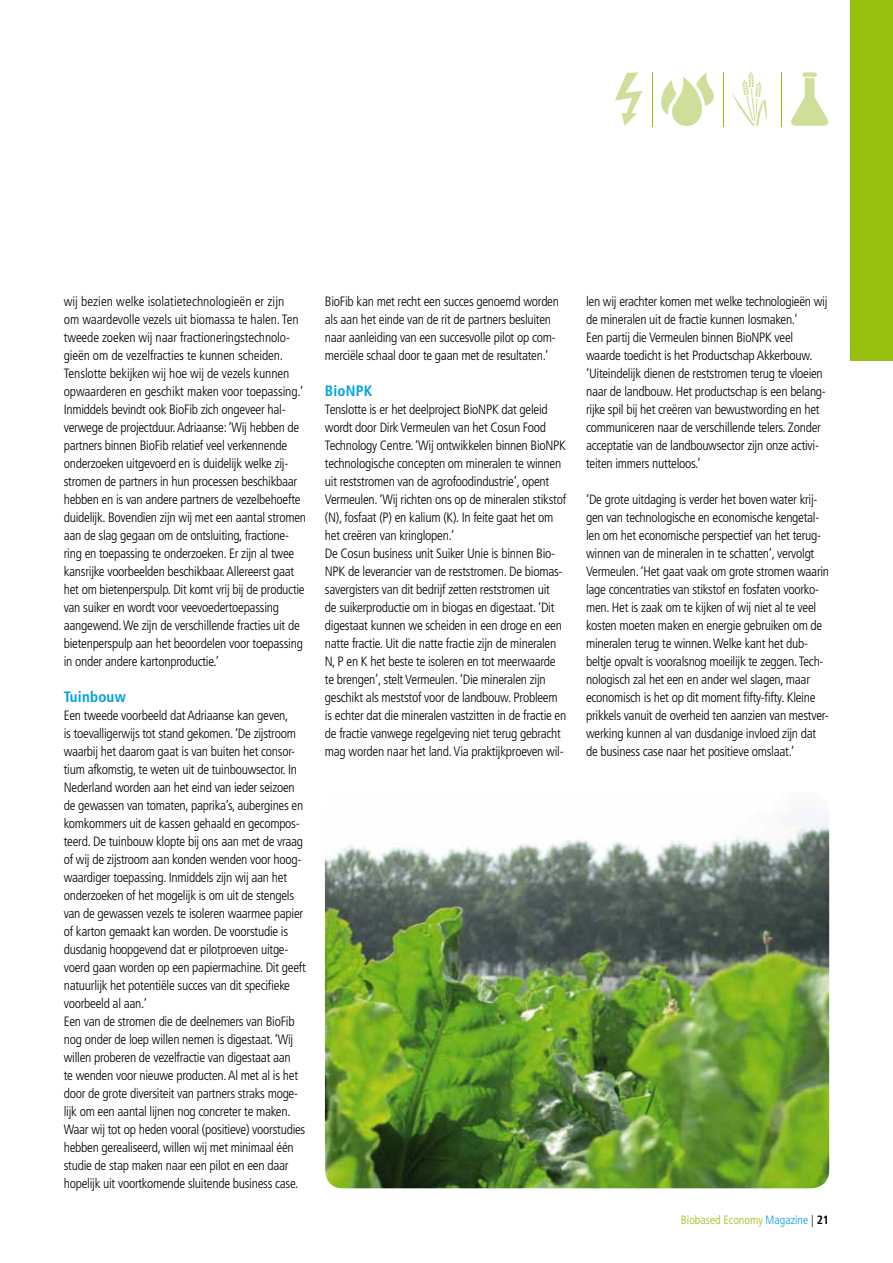
<style>
.page{position:relative;width:893px;height:1263px;background:#fff}
.page>*{position:absolute;margin:0;border:0;box-sizing:border-box;transform-origin:0 0}
.t1{font:700 condensed 15px "Frutiger LT Std";letter-spacing:.015em;color:#00a0e1}
.t2{font:300 condensed 13.5px/18px "Frutiger LT Std";letter-spacing:-.02em;color:#000}
.t3{font:300 condensed 12px "Frutiger LT Std";color:#97bf0d}
.s1{color:#00a0e1}
.s2{color:#000}
.s3{font-weight:700;color:#000}
</style>
<div class="page">
<div style="left:850px;top:0;width:43px;height:360px;background:#97bf0d"></div>
<img style="left:325px;top:809px;width:504px;height:379px">
<svg style="left:731px;top:72px;width:36px;height:54px"></svg>
<svg style="left:791px;top:72px;width:37px;height:54px"></svg>
<svg style="left:615px;top:72px;width:27px;height:54px"></svg>
<svg style="left:661px;top:72px;width:53px;height:54px"></svg>
<hr style="left:782px;top:72px;width:1px;height:54px;background:#97bf0d">
<hr style="left:724px;top:72px;width:1px;height:54px;background:#97bf0d">
<hr style="left:652px;top:72px;width:1px;height:54px;background:#97bf0d">
<p class="t2" style="left:64px;top:293px;width:244px">wij bezien welke isolatietechnologieën er zijn<br>om waardevolle vezels uit biomassa te halen. Ten tweede zoeken wij naar fractioneringstechnolo&shy;gieën om de vezelfracties te kunnen scheiden.<br>Tenslotte bekijken wij hoe wij de vezels kunnen opwaarderen en geschikt maken voor toepassing.’ Inmiddels bevindt ook BioFib zich ongeveer hal&shy;verwege de projectduur. Adriaanse: ‘Wij hebben de partners binnen BioFib relatief veel verkennende onderzoeken uitgevoerd en is duidelijk welke zij&shy;stromen de partners in hun processen beschikbaar hebben en is van andere partners de vezelbehoefte duidelijk. Bovendien zijn wij met een aantal stromen aan de slag gegaan om de ontsluiting, fractione&shy;ring en toepassing te onderzoeken. Er zijn al twee kansrijke voorbeelden beschikbaar. Allereerst gaat het om bietenperspulp. Dit komt vrij bij de productie van suiker en wordt voor veevoedertoepassing aangewend. We zijn de verschillende fracties uit de bietenperspulp aan het beoordelen voor toepassing in onder andere kartonproductie.’</p>
<p class="t1" style="left:64px;top:688px;width:63px">Tuinbouw</p>
<p class="t2" style="left:64px;top:707px;width:244px">Een tweede voorbeeld dat Adriaanse kan geven,<br>is toevalligerwijs tot stand gekomen. ‘De zijstroom waarbij het daarom gaat is van buiten het consor&shy;tium afkomstig, te weten uit de tuinbouwsector. In Nederland worden aan het eind van ieder seizoen de gewassen van tomaten, paprika’s, aubergines en komkommers uit de kassen gehaald en gecompos&shy;teerd. De tuinbouw klopte bij ons aan met de vraag of wij de zijstroom aan konden wenden voor hoog&shy;waardiger toepassing. Inmiddels zijn wij aan het onderzoeken of het mogelijk is om uit de stengels van de gewassen vezels te isoleren waarmee papier of karton gemaakt kan worden. De voorstudie is dusdanig hoopgevend dat er pilotproeven uitge&shy;voerd gaan worden op een papiermachine. Dit geeft natuurlijk het potentiële succes van dit specifieke voorbeeld al aan.’<br>Een van de stromen die de deelnemers van BioFib nog onder de loep willen nemen is digestaat. ‘Wij willen proberen de vezelfractie van digestaat aan<br>te wenden voor nieuwe producten. Al met al is het door de grote diversiteit van partners straks moge&shy;lijk om een aantal lijnen nog concreter te maken.<br>Waar wij tot op heden vooral (positieve) voorstudies hebben gerealiseerd, willen wij met minimaal één studie de stap maken naar een pilot en een daar hopelijk uit voortkomende sluitende business case.</p>
<p class="t2" style="left:325px;top:292px;width:236px">BioFib kan met recht een succes genoemd worden als aan het einde van de rit de partners besluiten naar aanleiding van een succesvolle pilot op com&shy;merciële schaal door te gaan met de resultaten.’</p>
<p class="t1" style="left:325px;top:382px;width:49px">BioNPK</p>
<p class="t2" style="left:325px;top:401px;width:243px">Tenslotte is er het deelproject BioNPK dat geleid wordt door Dirk Vermeulen van het Cosun Food Technology Centre. ‘Wij ontwikkelen binnen BioNPK technologische concepten om mineralen te winnen uit reststromen van de agrofoodindustrie’, opent Vermeulen. ‘Wij richten ons op de mineralen stikstof (N), fosfaat (P) en kalium (K). In feite gaat het om het creëren van kringlopen.’<br>De Cosun business unit Suiker Unie is binnen Bio-NPK de leverancier van de reststromen. De biomas&shy;savergisters van dit bedrijf zetten reststromen uit<br>de suikerproductie om in biogas en digestaat. ‘Dit digestaat kunnen we scheiden in een droge en een natte fractie. Uit die natte fractie zijn de mineralen N, P en K het beste te isoleren en tot meerwaarde te brengen’, stelt Vermeulen. ‘Die mineralen zijn geschikt als meststof voor de landbouw. Probleem is echter dat die mineralen vastzitten in de fractie en de fractie vanwege regelgeving niet terug gebracht mag worden naar het land. Via praktijkproeven wil-</p>
<p class="t2" style="left:586px;top:292px;width:243px">len wij erachter komen met welke technologieën wij de mineralen uit de fractie kunnen losmaken.’<br>Een partij die Vermeulen binnen BioNPK veel waarde toedicht is het Productschap Akkerbouw. ‘Uiteindelijk dienen de reststromen terug te vloeien naar de landbouw. Het productschap is een belang&shy;rijke spil bij het creëren van bewustwording en het communiceren naar de verschillende telers. Zonder acceptatie van de landbouwsector zijn onze activi&shy;teiten immers nutteloos.’</p>
<p class="t2" style="left:586px;top:490px;width:245px">‘De grote uitdaging is verder het boven water krij&shy;gen van technologische en economische kengetal&shy;len om het economische perspectief van het terug&shy;winnen van de mineralen in te schatten’, vervolgt Vermeulen. ‘Het gaat vaak om grote stromen waarin lage concentraties van stikstof en fosfaten voorko&shy;men. Het is zaak om te kijken of wij niet al te veel kosten moeten maken en energie gebruiken om de mineralen terug te winnen. Welke kant het dub&shy;beltje opvalt is vooralsnog moeilijk te zeggen. Tech&shy;nologisch zal het een en ander wel slagen, maar economisch is het op dit moment fifty-fifty. Kleine prikkels vanuit de overheid ten aanzien van mestver&shy;werking kunnen al van dusdanige invloed zijn dat de business case naar het positieve omslaat.’</p>
<p class="t3" style="left:681px;top:1213px;width:150px">Biobased Economy <span class="s1">Magazine</span> <span class="s2">|</span> <span class="s3">21</span></p>
</div>
